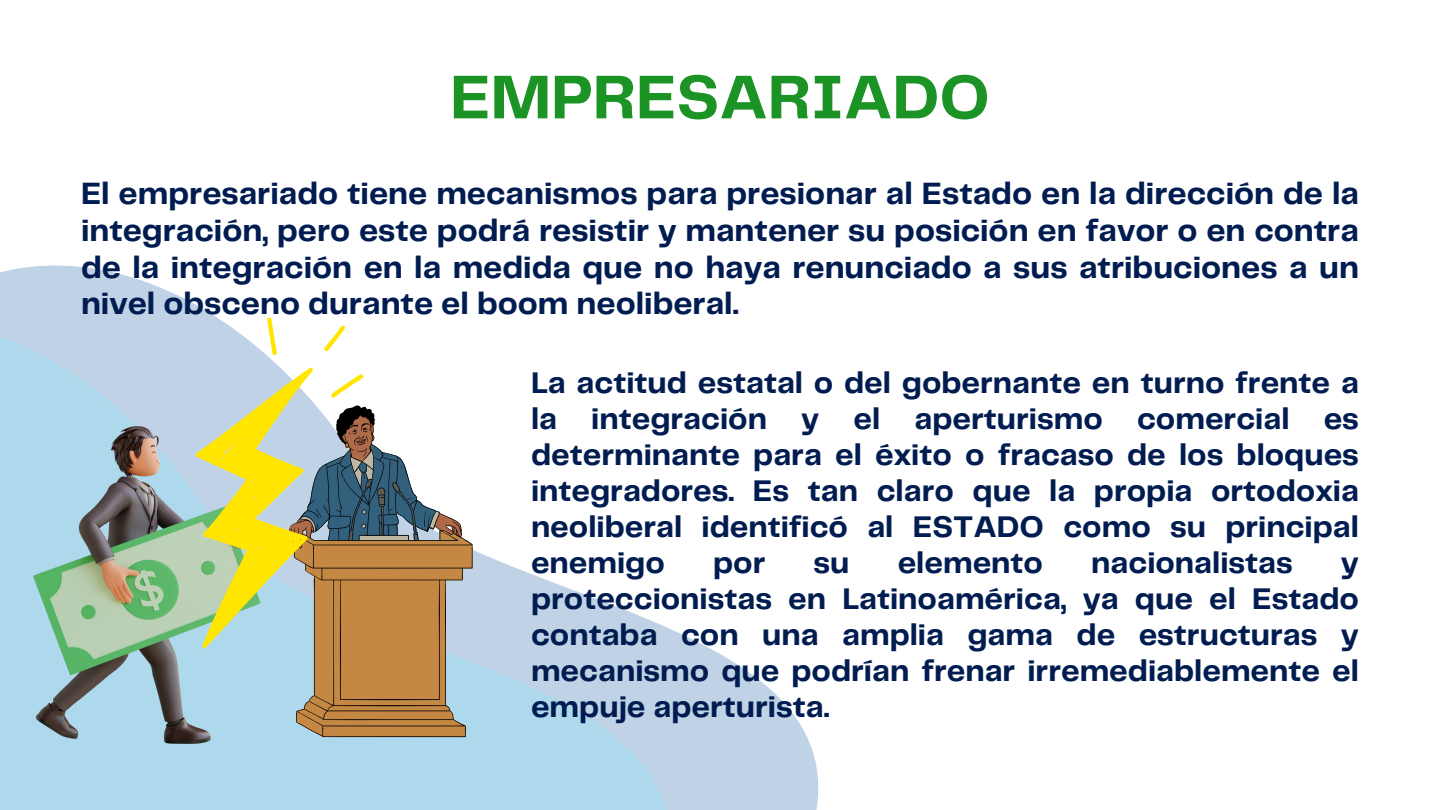
<style>
.page{position:relative;width:1440px;height:810px;background:#fff}
.page>*{position:absolute;margin:0;border:0;box-sizing:border-box;transform-origin:0 0}
.t1{font:700 64px "Telegraf";color:#1c9425}
.t2{font:700 32px/36.8px "Telegraf";color:#011c50;text-align:justify}
.t3{font:700 31px/36px "Telegraf";color:#011c50;text-align:justify}
</style>
<div class="page">
<svg style="left:749px;top:672px;width:70px;height:138px;fill:#c0d2e5"></svg>
<svg style="left:0;top:265px;width:749px;height:545px"></svg>
<img style="left:34px;top:427px;width:226px;height:316px">
<svg style="left:288px;top:405px;width:185px;height:332px"></svg>
<svg style="left:117px;top:292px;width:287px;height:376px"></svg>
<p class="t1" style="left:450px;top:70px;width:541px">EMPRESARIADO</p>
<p class="t2" style="left:81px;top:177px;width:1280px">El empresariado tiene mecanismos para presionar al Estado en la dirección de la integración, pero este podrá resistir y mantener su posición en favor o en contra de la integración en la medida que no haya renunciado a sus atribuciones a un nivel obsceno durante el boom neoliberal.</p>
<p class="t3" style="left:531px;top:366px;width:829px">La actitud estatal o del gobernante en turno frente a la integración y el aperturismo comercial es determinante para el éxito o fracaso de los bloques integradores. Es tan claro que la propia ortodoxia neoliberal identificó al ESTADO como su principal enemigo</p>
<p class="t3" style="left:713px;top:546px;width:54px">por</p>
<p class="t3" style="left:814px;top:546px;width:37px">su</p>
<p class="t3" style="left:898px;top:546px;width:147px">elemento</p>
<p class="t3" style="left:1091px;top:546px;width:203px">nacionalistas</p>
<p class="t3" style="left:531px;top:546px;width:829px;text-indent:810px">y proteccionistas en Latinoamérica, ya que el Estado contaba con una amplia gama de estructuras y mecanismo que podrían frenar irremediablemente el empuje aperturista.</p>
</div>
